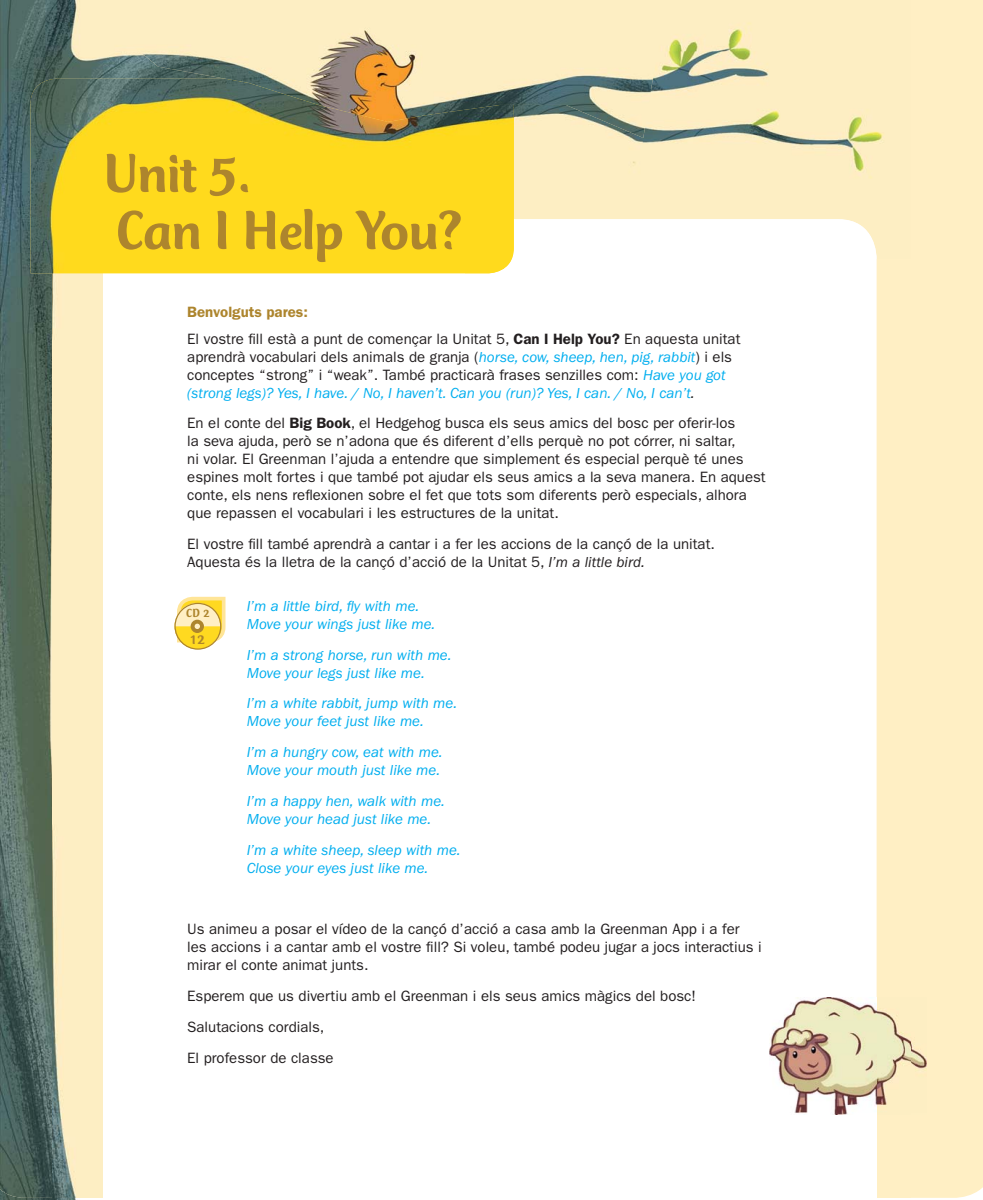
<style>
.page{position:relative;width:983px;height:1200px;background:#fff}
.page>*{position:absolute;margin:0;border:0;box-sizing:border-box;transform-origin:0 0}
.t1{font:500 57px/57px "Club Type Std";letter-spacing:-.01em;color:#ad852d}
.t2{font:15px/18px "ITC Franklin Gothic Std";color:#231f20}
.t3{font:italic 15px/18px "ITC Franklin Gothic Std";color:#00aeef}
.t4{font:500 14.7px "Club Type Std";color:#ad852d}
.t5{font:500 12.15px "Club Type Std";color:#ad852d}
.s1{font-weight:600;color:#ad852d}
.s2{font-weight:600}
.s3{font-style:normal;color:#231f20}
.s4{color:#231f20}
.s5{font-style:italic}
</style>
<div class="page">
<div style="left:909px;top:0;width:73px;height:1197px;background:#ffefc4"></div>
<img style="left:0;top:1197px;width:909px;height:2px">
<img style="left:0;top:0;width:267px;height:103px">
<div style="left:267px;top:0;width:642px;height:51px;background:#fdeec3"></div>
<img style="left:642px;top:51px;width:267px;height:208px">
<img style="left:0;top:103px;width:53px;height:1094px">
<div style="left:513px;top:138px;width:129px;height:81px;background:#fdeec3"></div>
<div style="left:53px;top:273px;width:50px;height:924px;background:#fdeec3"></div>
<img style="left:876px;top:259px;width:33px;height:738px">
<img style="left:464px;top:219px;width:360px;height:55px">
<img style="left:824px;top:219px;width:52px;height:40px">
<img style="left:463px;top:1197px;width:310px;height:2px">
<img style="left:773px;top:1114px;width:103px;height:85px">
<img style="left:30px;top:79px;width:483px;height:194px">
<img style="left:111px;top:11px;width:552px;height:127px">
<svg style="left:174px;top:603px;width:46px;height:46px"></svg>
<svg style="left:174px;top:596px;width:52px;height:48px;background:#f7de7d"></svg>
<div style="left:174px;top:602px;width:47px;height:47px;border:1px solid #ad852d;border-radius:50%"></div>
<img style="left:769px;top:997px;width:157px;height:117px">
<h1 class="t1" style="left:103px;top:149px;width:360px">Unit 5.<br>Can I Help You?</h1>
<p class="t2" style="left:187px;top:299px;width:554px;line-height:26.5px"><span class="s1">Benvolguts pares:<br></span>El vostre fill està a punt de començar la Unitat 5, <span class="s2">Can I Help You?</span> En aquesta unitat</p>
<p class="t3" style="left:187px;top:348px;width:546px"><span class="s3">aprendrà vocabulari dels animals de granja (</span>horse, cow, sheep, hen, pig, rabbit<span class="s3">) i els conceptes “strong” i “weak”. També practicarà frases senzilles com:</span> Have you got (strong legs)? Yes, I have. / No, I haven’t. Can you (run)? Yes, I can. / No, I can’t<span class="s4">.</span></p>
<p class="t2" style="left:187px;top:415px;width:580px">En el conte del <span class="s2">Big Book</span>, el Hedgehog busca els seus amics del bosc per oferir-los<br>la seva ajuda, però se n’adona que és diferent d’ells perquè no pot córrer, ni saltar,<br>ni volar. El Greenman l’ajuda a entendre que simplement és especial perquè té unes espines molt fortes i que també pot ajudar els seus amics a la seva manera. En aquest conte, els nens reflexionen sobre el fet que tots som diferents però especials, alhora que repassen el vocabulari i les estructures de la unitat.</p>
<p class="t2" style="left:187px;top:536px;width:529px">El vostre fill també aprendrà a cantar i a fer les accions de la cançó de la unitat.<br>Aquesta és la lletra de la cançó d’acció de la Unitat 5, <span class="s5">I’m a little bird.</span></p>
<p class="t3" style="left:247px;top:597px;width:190px">I’m a little bird, fly with me.<br>Move your wings just like me.</p>
<p class="t3" style="left:247px;top:646px;width:206px">I’m a strong horse, run with me.<br>Move your legs just like me.</p>
<p class="t3" style="left:247px;top:695px;width:212px">I’m a white rabbit, jump with me.<br>Move your feet just like me.</p>
<p class="t3" style="left:247px;top:743px;width:197px">I’m a hungry cow, eat with me.<br>Move your mouth just like me.</p>
<p class="t3" style="left:247px;top:792px;width:199px">I’m a happy hen, walk with me.<br>Move your head just like me.</p>
<p class="t3" style="left:247px;top:841px;width:215px">I’m a white sheep, sleep with me.<br>Close your eyes just like me.</p>
<p class="t5" style="left:186px;top:608px;width:25px">CD 2</p>
<p class="t4" style="left:190px;top:633px;width:16px">12</p>
<p class="t2" style="left:187px;top:920px;width:576px">Us animeu a posar el vídeo de la cançó d’acció a casa amb la Greenman App i a fer les accions i a cantar amb el vostre fill? Si voleu, també podeu jugar a jocs interactius i mirar el conte animat junts.</p>
<p class="t2" style="left:187px;top:981px;width:510px;line-height:30.8px">Esperem que us divertiu amb el Greenman i els seus amics màgics del bosc!<br>Salutacions cordials,<br>El professor de classe</p>
</div>
